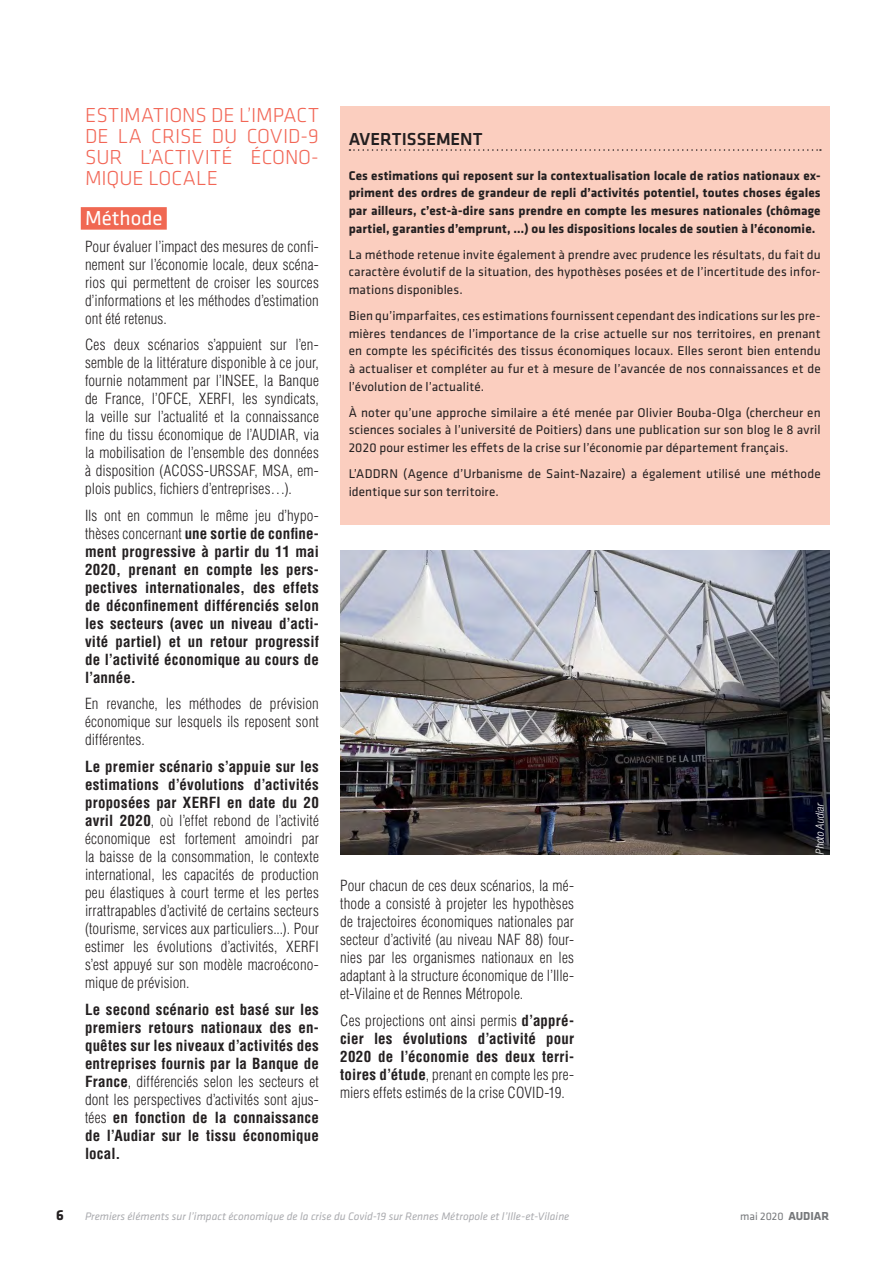
<style>
.page{position:relative;width:893px;height:1263px;background:#fff}
.page>*{position:absolute;margin:0;border:0;box-sizing:border-box;transform-origin:0 0}
.T1{font:300 21px/21px "Klavika";letter-spacing:-.005em;color:#f26656;text-align:justify}
.Scenario{font:21px "Klavika";color:#fff}
.encadré_titre{font:500 18px "Klavika";color:#231f20}
.texte{font:300 condensed 15px/18px "Helvetica LT Std";letter-spacing:.01em;color:#231f20;text-align:justify}
.texte-2{font:700 condensed 15px/18px "Helvetica LT Std";letter-spacing:.01em;color:#231f20;text-align:justify}
.texte_retrait{font:300 condensed 15px/18px "Helvetica LT Std";letter-spacing:.015em;color:#231f20;text-align:justify}
.t1{font:700 15px "Klavika";color:#231f20}
.encadré_texte{font:13.2px/17.7px "Klavika";letter-spacing:.01em;color:#231f20;text-align:justify}
.encadré_texte-2{font:700 13.2px/17.7px "Klavika";letter-spacing:.01em;color:#231f20;text-align:justify}
.t2{font:italic 11.25px "Klavika";color:#aaabaf}
.t3{font:11.25px "Klavika";color:#76787b}
.copyright{font:italic 300 condensed 11.25px "Helvetica Neue LT Std";color:#fff}
.s1{font-weight:300}
.s2{font-weight:700}
.s3{font-weight:700;font-size:12px}
</style>
<div class="page">
<div style="left:340px;top:106px;width:489px;height:419px;background:#fbcebf"></div>
<svg style="left:349px;top:149px;width:472px;height:2px"></svg>
<img style="left:340px;top:551px;width:489px;height:304px">
<div style="left:81px;top:207px;width:86px;height:23px;background:#f06852"></div>
<p class="T1" style="left:85px;top:105px;width:235px">ESTIMATIONS DE L’IMPACT DE LA CRISE DU COVID-9<br>SUR L’ACTIVITÉ ÉCONO-MIQUE LOCALE</p>
<p class="Scenario" style="left:85px;top:207px;width:79px">Méthode</p>
<p class="texte" style="left:85px;top:237px;width:235px">Pour évaluer l’impact des mesures de confi&shy;nement sur l’économie locale, deux scéna&shy;rios qui permettent de croiser les sources d’informations et les méthodes d’estimation ont été retenus.</p>
<p class="texte" style="left:85px;top:336px;width:235px">Ces deux scénarios s’appuient sur l’en&shy;semble de la littérature disponible à ce jour, fournie notamment par l’INSEE, la Banque de France, l’OFCE, XERFI, les syndicats, la veille sur l’actualité et la connaissance fine du tissu économique de l’AUDIAR, via la mobilisation de l’ensemble des données à disposition (ACOSS-URSSAF, MSA, em&shy;plois publics, fichiers d’entreprises…).</p>
<p class="texte-2" style="left:85px;top:506px;width:235px"><span class="s1">Ils ont en commun le même jeu d’hypo&shy;thèses concernant</span> une sortie de confine&shy;ment progressive à partir du 11 mai 2020, prenant en compte les pers&shy;pectives internationales, des effets de déconfinement différenciés selon les secteurs (avec un niveau d’acti&shy;vité partiel) et un retour progressif de l’activité économique au cours de l’année.</p>
<p class="texte" style="left:85px;top:695px;width:235px">En revanche, les méthodes de prévision économique sur lesquels ils reposent sont différentes.</p>
<p class="texte" style="left:85px;top:757px;width:235px"><span class="s2">Le premier scénario s’appuie sur les estimations d’évolutions d’activités proposées par XERFI en date du 20 avril 2020</span>, où l’effet rebond de l’activité économique est fortement amoindri par la baisse de la consommation, le contexte international, les capacités de production peu élastiques à court terme et les pertes irrattrapables d’activité de certains secteurs (tourisme, services aux particuliers...). Pour estimer les évolutions d’activités, XERFI s’est appuyé sur son modèle macroécono&shy;mique de prévision.</p>
<p class="texte-2" style="left:85px;top:1000px;width:235px">Le second scénario est basé sur les premiers retours nationaux des en&shy;quêtes sur les niveaux d’activités des entreprises fournis par la Banque de France<span class="s1">, différenciés selon les secteurs et dont les perspectives d’activités sont ajus&shy;tées</span> en fonction de la connaissance de l’Audiar sur le tissu économique local.</p>
<p class="encadré_titre" style="left:349px;top:129px;width:136px">AVERTISSEMENT</p>
<p class="encadré_texte-2" style="left:349px;top:167px;width:473px">Ces estimations qui reposent sur la contextualisation locale de ratios nationaux ex&shy;priment des ordres de grandeur de repli d’activités potentiel, toutes choses égales par ailleurs, c’est-à-dire sans prendre en compte les mesures nationales (chômage partiel, garanties d’emprunt, …) ou les dispositions locales de soutien à l’économie.</p>
<p class="encadré_texte" style="left:349px;top:246px;width:474px">La méthode retenue invite également à prendre avec prudence les résultats, du fait du caractère évolutif de la situation, des hypothèses posées et de l’incertitude des infor&shy;mations disponibles.</p>
<p class="encadré_texte" style="left:349px;top:307px;width:473px">Bien qu’imparfaites, ces estimations fournissent cependant des indications sur les pre&shy;mières tendances de l’importance de la crise actuelle sur nos territoires, en prenant en compte les spécificités des tissus économiques locaux. Elles seront bien entendu à actualiser et compléter au fur et à mesure de l’avancée de nos connaissances et de l’évolution de l’actualité.</p>
<p class="encadré_texte" style="left:349px;top:404px;width:473px">À noter qu’une approche similaire a été menée par Olivier Bouba-Olga (chercheur en sciences sociales à l’université de Poitiers) dans une publication sur son blog le 8 avril 2020 pour estimer les effets de la crise sur l’économie par département français.</p>
<p class="encadré_texte" style="left:349px;top:465px;width:473px">L’ADDRN (Agence d’Urbanisme de Saint-Nazaire) a également utilisé une méthode identique sur son territoire.</p>
<p class="texte" style="left:340px;top:876px;width:235px">Pour chacun de ces deux scénarios, la mé&shy;thode a consisté à projeter les hypothèses de trajectoires économiques nationales par secteur d’activité (au niveau NAF 88) four&shy;nies par les organismes nationaux en les adaptant à la structure économique de l’Ille&shy;et-Vilaine et de Rennes Métropole.</p>
<p class="texte_retrait" style="left:340px;top:1011px;width:235px">Ces projections ont ainsi permis <span class="s2">d’appré&shy;cier les évolutions d’activité pour 2020 de l’économie des deux terri&shy;toires d’étude</span>, prenant en compte les pre&shy;miers effets estimés de la crise COVID-19.</p>
<p class="copyright" style="left:813px;top:855px;width:53px;rotate:-90deg">Photo Audiar</p>
<p class="t1" style="left:56px;top:1207px;width:9px">6</p>
<p class="t2" style="left:85px;top:1210px;width:486px">Premiers éléments sur l’impact économique de la crise du Covid-19 sur Rennes Métropole et l’Ille-et-Vilaine</p>
<p class="t3" style="left:740px;top:1210px;width:90px">mai 2020 <span class="s3">AUDIAR</span></p>
</div>
